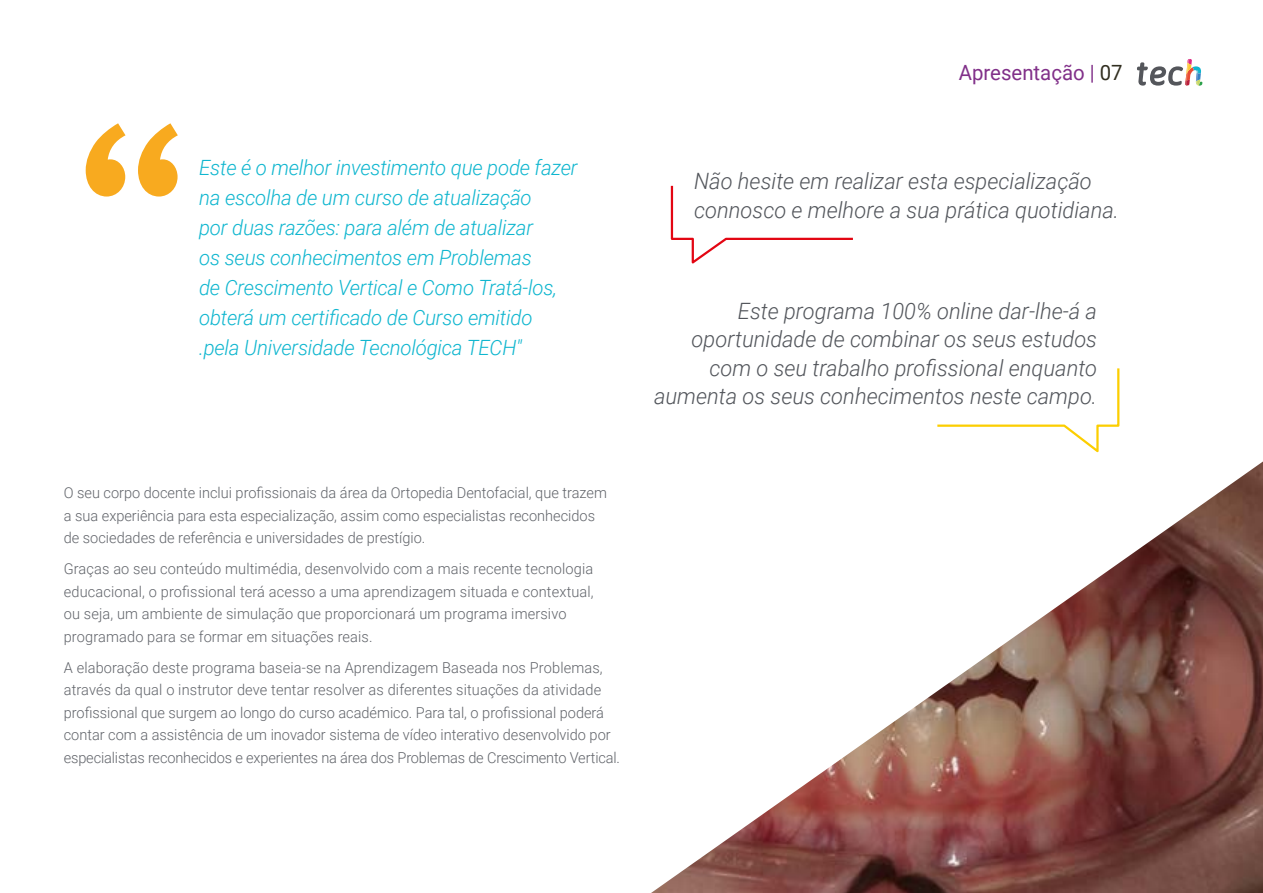
<style>
.page{position:relative;width:1263px;height:893px;background:#fff}
.page>*{position:absolute;margin:0;border:0;box-sizing:border-box;transform-origin:0 0}
.t1{font:italic 300 22.5px/28.5px "Roboto";color:#52555b;text-align:right}
.t2{font:italic 300 21px/30px "Roboto";letter-spacing:-.01em;color:#0fb6cf}
.t3{font:21px "Roboto";color:#813089}
.t4{font:300 15px/22.5px "Roboto";color:#61646a}
.s1{color:#312e20}
</style>
<div class="page">
<svg style="left:86px;top:123px;width:92px;height:74px"></svg>
<svg style="left:937px;top:368px;width:183px;height:85px"></svg>
<svg style="left:670px;top:185px;width:183px;height:79px"></svg>
<img style="left:651px;top:461px;width:612px;height:432px">
<svg style="left:1137px;top:59px;width:65px;height:27px"></svg>
<p class="t2" style="left:199px;top:152px;width:380px">Este é o melhor investimento que pode fazer na escolha de um curso de atualização<br>por duas razões: para além de atualizar<br>os seus conhecimentos em Problemas<br>de Crescimento Vertical e Como Tratá-los, obterá um certificado de Curso emitido .pela Universidade Tecnológica TECH"</p>
<p class="t4" style="left:64px;top:481px;width:545px">O seu corpo docente inclui profissionais da área da Ortopedia Dentofacial, que trazem a sua experiência para esta especialização, assim como especialistas reconhecidos de sociedades de referência e universidades de prestígio.</p>
<p class="t4" style="left:64px;top:557px;width:531px">Graças ao seu conteúdo multimédia, desenvolvido com a mais recente tecnologia educacional, o profissional terá acesso a uma aprendizagem situada e contextual, ou seja, um ambiente de simulação que proporcionará um programa imersivo programado para se formar em situações reais.</p>
<p class="t4" style="left:64px;top:655px;width:558px">A elaboração deste programa baseia-se na Aprendizagem Baseada nos Problemas, através da qual o instrutor deve tentar resolver as diferentes situações da atividade profissional que surgem ao longo do curso académico. Para tal, o profissional poderá contar com a assistência de um inovador sistema de vídeo interativo desenvolvido por especialistas reconhecidos e experientes na área dos Problemas de Crescimento Vertical.</p>
<h2 class="t3" style="left:959px;top:57px;width:165px">Apresentação | <span class="s1">07</span></h2>
<h1 class="t1" style="left:694px;top:166px;width:426px;text-align:left">Não hesite em realizar esta especialização connosco e melhore a sua prática quotidiana.</h1>
<h1 class="t1" style="left:654px;top:296px;width:444px">Este programa 100% online dar-lhe-á a oportunidade de combinar os seus estudos com o seu trabalho profissional enquanto aumenta os seus conhecimentos neste campo.</h1>
</div>
